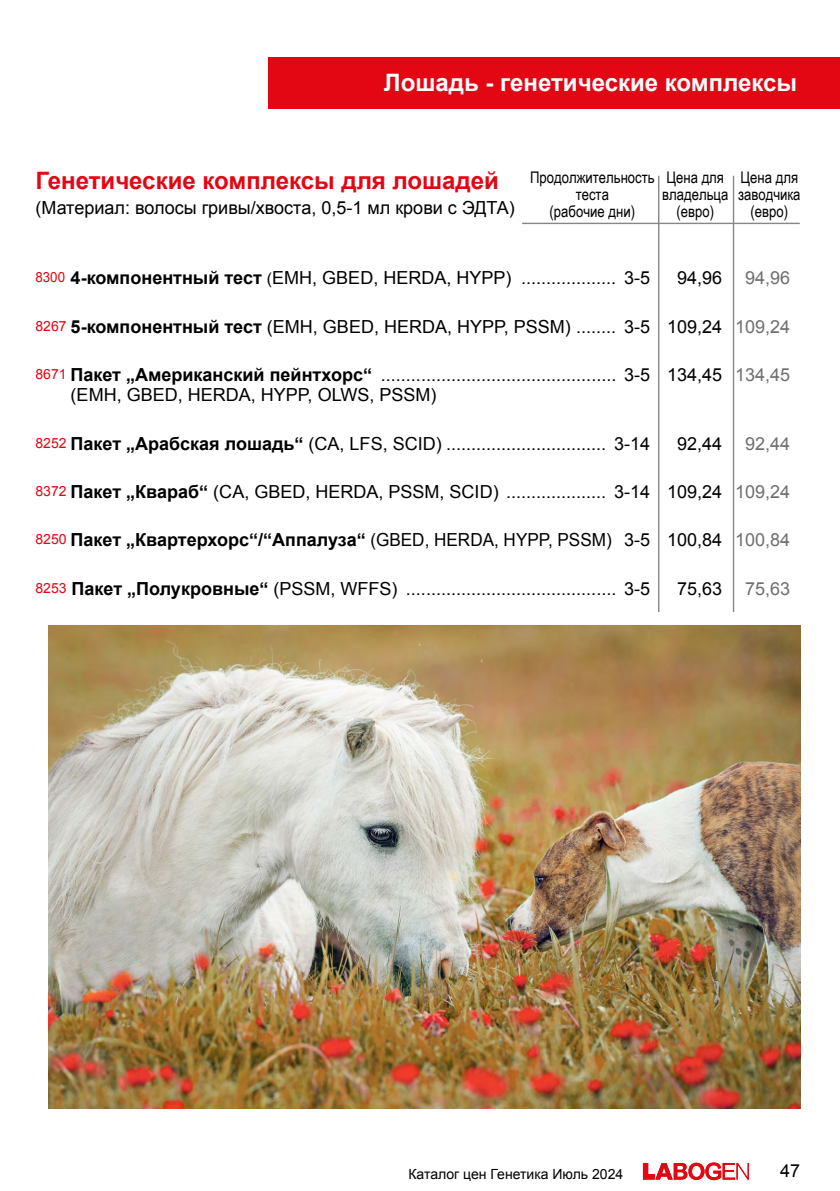
<style>
.page{position:relative;width:840px;height:1191px;background:#fff}
.page>*{position:absolute;margin:0;border:0;box-sizing:border-box;transform-origin:0 0}
.t1{font:700 24px "Arial";color:#e30613}
.t2{font:700 24px "Arial";color:#fff}
.t3{font:18px/20px "Arial";color:#000}
.t4{font:18px "Arial";color:#000;scale:.95 1}
.t5{font:18px "Arial";color:#706f6f}
.t6{font:16px/17px "Arial Narrow";color:#000;text-align:center}
.t7{font:14px "Arial";color:#000}
.s1{font-size:14px;color:#e30613}
.s2{font-weight:700}
.s3{font-size:16px}
.s4{color:#706f6f}
.s5{font-size:16px;color:#fff}
</style>
<div class="page">
<hr style="left:657px;top:176px;width:2px;height:930px;background:#878787">
<hr style="left:732px;top:176px;width:1px;height:930px;background:#878787">
<hr style="left:522px;top:223px;width:277px;height:1px;background:#878787">
<div style="left:268px;top:57px;width:571px;height:52px;background:#e30613"></div>
<svg style="left:642px;top:1162px;width:106px;height:18px"></svg>
<div style="left:603px;top:612px;width:161px;height:511px;background:#fff"></div>
<img style="left:48px;top:625px;width:751px;height:483px">
<h1 class="t2" style="left:384px;top:66px;width:414px">Лошадь - генетические комплексы</h1>
<h1 class="t1" style="left:35px;top:165px;width:465px">Генетические комплексы для лошадей</h1>
<p class="t3" style="left:35px;top:198px;width:480px">(Материал: волосы гривы/хвоста, 0,5-1 мл крови с ЭДТА)</p>
<p class="t6" style="left:529px;top:168px;width:126px">Продолжительность теста<br>(рабочие дни)</p>
<p class="t6" style="left:661px;top:168px;width:68px">Цена для владельца (евро)</p>
<p class="t6" style="left:737px;top:168px;width:64px">Цена для заводчика (евро)</p>
<p class="t3" style="left:35px;top:268px;width:615px"><span class="s1">8300</span> <span class="s2">4-компонентный тест</span> <span class="s3">(</span>EMH, GBED, HERDA, HYPP) ................... 3-5</p>
<p class="t3" style="left:676px;top:268px;width:47px">94,96</p>
<p class="t5" style="left:744px;top:266px;width:47px">94,96</p>
<p class="t3" style="left:35px;top:317px;width:755px"><span class="s1">8267</span> <span class="s2">5-компонентный тест</span> (EMH, GBED, HERDA, HYPP, PSSM) ........ 3-5 109,24 <span class="s4">109,24</span></p>
<p class="t3" style="left:71px;top:365px;width:720px;text-indent:-35px"><span class="s1">8671</span> <span class="s2">Пакет „Американский пейнтхорс“</span> ............................................... 3-5 134,45 <span class="s4">134,45 </span>(EMH, GBED, HERDA, HYPP, OLWS, PSSM)</p>
<p class="t3" style="left:35px;top:433px;width:615px"><span class="s1">8252</span> <span class="s2">Пакет „Арабская лошадь“</span> (CA, LFS, SCID) ................................ 3-14</p>
<p class="t3" style="left:676px;top:433px;width:47px">92,44</p>
<p class="t5" style="left:744px;top:431px;width:47px">92,44</p>
<p class="t3" style="left:35px;top:482px;width:755px"><span class="s1">8372</span> <span class="s2">Пакет „Квараб“</span> (CA, GBED, HERDA, PSSM, SCID) .................... 3-14 109,24 <span class="s4">109,24</span></p>
<p class="t4" style="left:35px;top:528px;width:795px"><span class="s1">8250</span> <span class="s2">Пакет „Квартерхорс“/“Аппалуза“</span> (GBED, HERDA, HYPP, PSSM)<span class="s5">..</span>3-5 100,84 <span class="s4">100,84</span></p>
<p class="t3" style="left:35px;top:578px;width:615px"><span class="s1">8253</span> <span class="s2">Пакет „Полукровные“</span> (PSSM, WFFS) .......................................... 3-5</p>
<p class="t3" style="left:676px;top:578px;width:47px">75,63</p>
<p class="t5" style="left:744px;top:576px;width:47px">75,63</p>
<p class="t7" style="left:408px;top:1164px;width:216px">Каталог цен Генетика Июль 2024</p>
<p class="t3" style="left:779px;top:1161px;width:22px">47</p>
</div>
